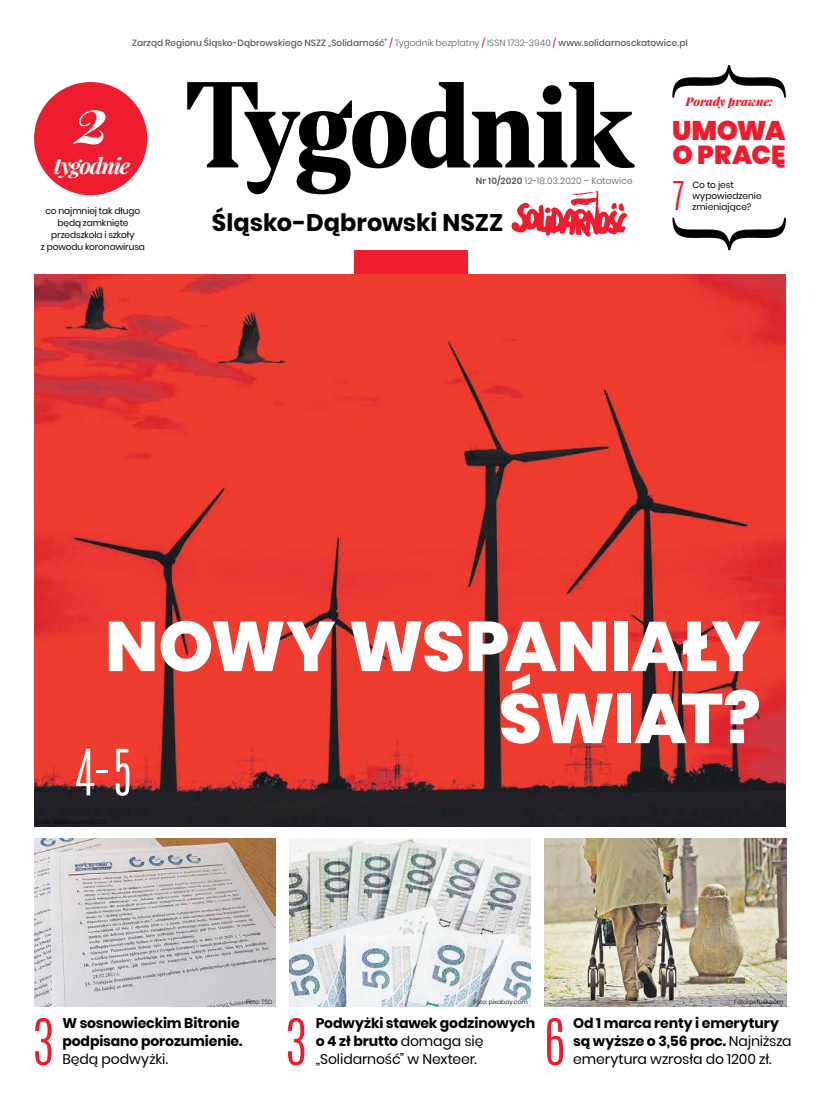
<style>
.page{position:relative;width:820px;height:1106px;background:#fff}
.page>*{position:absolute;margin:0;border:0;box-sizing:border-box;transform-origin:0 0}
.t1{font:800 70px/72px "Poppins";letter-spacing:-.015em;color:#fff;text-align:right}
.t2{font:italic 700 64px "Playfair Display";color:#fff}
.t3{font:300 54px "Antonio";color:#ed1c2e}
.t4{font:300 54px "Antonio";color:#fff}
.t5{font:300 33.1px "Antonio";color:#ed1c2e}
.t6{font:900 27px "Poppins";letter-spacing:-.03em;color:#ed1c2e}
.t7{font:900 26px "Poppins";letter-spacing:.005em;color:#ed1c2e}
.t8{font:700 24px "Poppins";color:#000}
.t9{font:italic 700 22px "Playfair Display";letter-spacing:-.05em;color:#fff}
.t10{font:700 14px/18px "Poppins";letter-spacing:-.01em;color:#000}
.t11{font:14px "Poppins";letter-spacing:-.005em;color:#000}
.t12{font:italic 900 12px "Playfair Display";letter-spacing:-.015em;color:#ed1c2e}
.t13{font:500 9px "Poppins";color:#58595b}
.t14{font:9px/12px "Poppins";letter-spacing:-.005em;color:#000;text-align:center}
.t15{font:300 9px "Poppins";letter-spacing:.01em;color:#58595b}
.t16{font:300 6px "Poppins";letter-spacing:.015em;color:#000}
.s1{color:#ed1c2e}
.s2{font-weight:300}
.s3{font-family:"Poppins";font-style:normal;font-size:100px;color:#000}
.s4{font-weight:600}
.s5{font-weight:400}
</style>
<div class="page">
<div style="left:34px;top:82px;width:113px;height:113px;background:#ed1c2e;border-radius:50%"></div>
<svg style="left:187px;top:82px;width:447px;height:155px"></svg>
<div style="left:354px;top:250px;width:113px;height:24px;background:#ed1c2e"></div>
<svg style="left:672px;top:65px;width:113px;height:32px"></svg>
<svg style="left:672px;top:218px;width:113px;height:32px"></svg>
<img style="left:544px;top:838px;width:241px;height:168px">
<img style="left:34px;top:838px;width:241px;height:168px">
<img style="left:289px;top:838px;width:241px;height:168px">
<img style="left:34px;top:274px;width:751px;height:552px">
<p class="t13" style="left:132px;top:38px;width:556px">Zarząd Regionu Śląsko-Dąbrowskiego NSZZ „Solidarność” <span class="s1">/</span> <span class="s2">Tygodnik bezpłatny</span> <span class="s1">/</span> <span class="s2">ISSN 1732-3940</span> <span class="s1">/</span> www.solidarnosckatowice.pl</p>
<h2 class="t2" style="left:75px;top:76px;width:149px">2 <span class="s3">2</span></h2>
<h3 class="t9" style="left:54px;top:150px;width:78px">tygodnie</h3>
<p class="t14" style="left:41px;top:205px;width:106px">co najmniej tak długo będą zamknięte przedszkola i szkoły<br>z powodu koronawirusa</p>
<p class="t15" style="left:475px;top:176px;width:158px"><span class="s4">Nr 10/2020</span> 12-18.03.2020 – Katowice</p>
<h3 class="t8" style="left:212px;top:209px;width:293px">Śląsko-Dąbrowski NSZZ</h3>
<p class="t12" style="left:685px;top:93px;width:89px">Porady prawne:</p>
<h3 class="t6" style="left:672px;top:115px;width:115px">UMOWA</h3>
<h3 class="t7" style="left:672px;top:139px;width:115px">O PRACĘ</h3>
<h3 class="t5" style="left:672px;top:172px;width:14px">7</h3>
<p class="t14" style="left:692px;top:179px;width:71px;line-height:11px;text-align:left">Co to jest wypowiedzenie zmieniające?</p>
<h1 class="t1" style="left:105px;top:611px;width:656px">NOWY WSPANIAŁY<br>ŚWIAT?</h1>
<h3 class="t4" style="left:75px;top:733px;width:59px">4-5</h3>
<h3 class="t3" style="left:34px;top:1003px;width:21px">3</h3>
<p class="t16" style="left:246px;top:998px;width:28px">Foto: TŚD</p>
<p class="t10" style="left:62px;top:1014px;width:181px">W sosnowieckim Bitronie podpisano porozumienie.</p>
<p class="t11" style="left:62px;top:1051px;width:107px">Będą podwyżki.</p>
<h3 class="t3" style="left:287px;top:1003px;width:21px">3</h3>
<p class="t16" style="left:473px;top:998px;width:56px">Foto: pixabay.com</p>
<p class="t10" style="left:316px;top:1014px;width:221px">Podwyżki stawek godzinowych o 4 zł brutto <span class="s5">domaga się „Solidarność” w Nexteer.</span></p>
<p class="t16" style="left:734px;top:998px;width:50px">Foto: pxfuel.com</p>
<h3 class="t3" style="left:544px;top:1003px;width:21px">6</h3>
<p class="t10" style="left:573px;top:1014px;width:220px">Od 1 marca renty i emerytury są wyższe o 3,56 proc. <span class="s5">Najniższa emerytura wzrosła do 1200 zł.</span></p>
</div>
